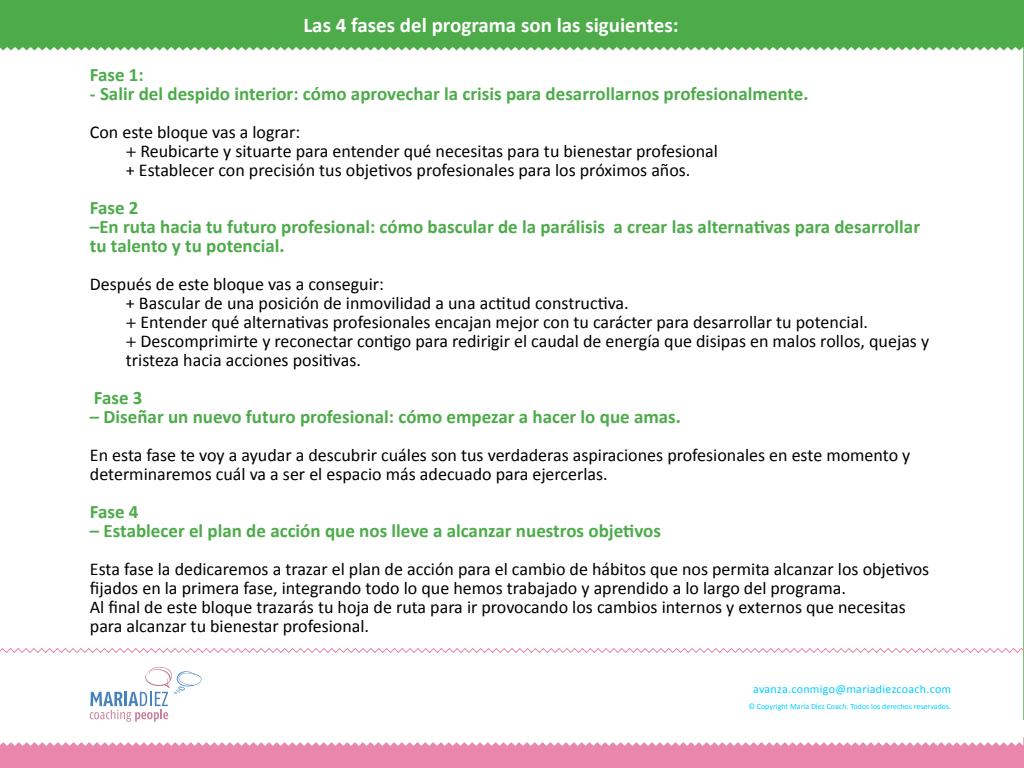
<style>
.page{position:relative;width:1024px;height:768px;background:#fff}
.page>*{position:absolute;margin:0;border:0;box-sizing:border-box;transform-origin:0 0}
.t1{font:700 21px "Calibri";color:#fff}
.t2{font:700 19px/19px "Calibri";color:#4dab4a}
.t3{font:18px/19px "Calibri";color:#000}
.t4{font:12px "Calibri";letter-spacing:.025em;color:#0cf}
.t5{font:8px "Calibri";color:#0cf}
.s1{font-family:"Myriad Pro"}
</style>
<div class="page">
<div style="left:0;top:738px;width:1023px;height:30px;background:#ea86ac"></div>
<div style="left:0;top:0;width:1023px;height:719px;background:#4dab4a"></div>
<div style="left:0;top:47px;width:1023px;height:699px;background:#fff"></div>
<svg style="left:0;top:647px;width:1024px;height:8px;background:#fae8ef"></svg>
<svg style="left:90px;top:667px;width:113px;height:55px;background:#e9ebf2"></svg>
<p class="t1" style="left:303px;top:12px;width:377px">Las 4 fases del programa son las siguientes:</p>
<p class="t2" style="left:90px;top:64px;width:55px">Fase 1:</p>
<p class="t2" style="left:90px;top:83px;width:720px">- Salir del despido interior: cómo aprovechar la crisis para desarrollarnos profesionalmente.</p>
<p class="t3" style="left:126px;top:121px;width:594px;text-indent:-36px">Con este bloque vas a lograr:<br><span class="s1">+</span> Reubicarte y situarte para entender qué necesitas para tu bienestar profesional + Establecer con precisión tus objetivos profesionales para los próximos años.</p>
<p class="t2" style="left:90px;top:197px;width:832px">Fase 2<br>–En ruta hacia tu futuro profesional: cómo bascular de la parálisis a crear las alternativas para desarrollar tu talento y tu potencial.</p>
<p class="t3" style="left:126px;top:273px;width:805px;text-indent:-36px">Después de este bloque vas a conseguir:<br>+ Bascular de una posición de inmovilidad a una actitud constructiva.<br><span class="s1">+</span> Entender qué alternativas profesionales encajan mejor con tu carácter para desarrollar tu potencial.<br><span class="s1">+</span> Descomprimirte y reconectar contigo para redirigir el caudal de energía que disipas en malos rollos, quejas y tristeza hacia acciones positivas.</p>
<p class="t2" style="left:94px;top:387px;width:50px">Fase 3</p>
<p class="t2" style="left:90px;top:406px;width:593px">– Diseñar un nuevo futuro profesional: cómo empezar a hacer lo que amas.</p>
<p class="t3" style="left:90px;top:444px;width:822px">En esta fase te voy a ayudar a descubrir cuáles son tus verdaderas aspiraciones profesionales en este momento y determinaremos cuál va a ser el espacio más adecuado para ejercerlas.</p>
<p class="t2" style="left:90px;top:501px;width:50px">Fase 4</p>
<p class="t2" style="left:90px;top:520px;width:573px">– Establecer el plan de acción que nos lleve a alcanzar nuestros objetivos</p>
<p class="t3" style="left:90px;top:558px;width:841px">Esta fase la dedicaremos a trazar el plan de acción para el cambio de hábitos que nos permita alcanzar los objetivos fijados en la primera fase, integrando todo lo que hemos trabajado y aprendido a lo largo del programa.<br>Al final de este bloque trazarás tu hoja de ruta para ir provocando los cambios internos y externos que necesitas para alcanzar tu bienestar profesional.</p>
<p class="t4" style="left:753px;top:682px;width:200px">avanza.conmigo@mariadiezcoach.com</p>
<p class="t5" style="left:748px;top:702px;width:204px">© Copyright María Díez Coach. Todos los derechos reservados.</p>
</div>
